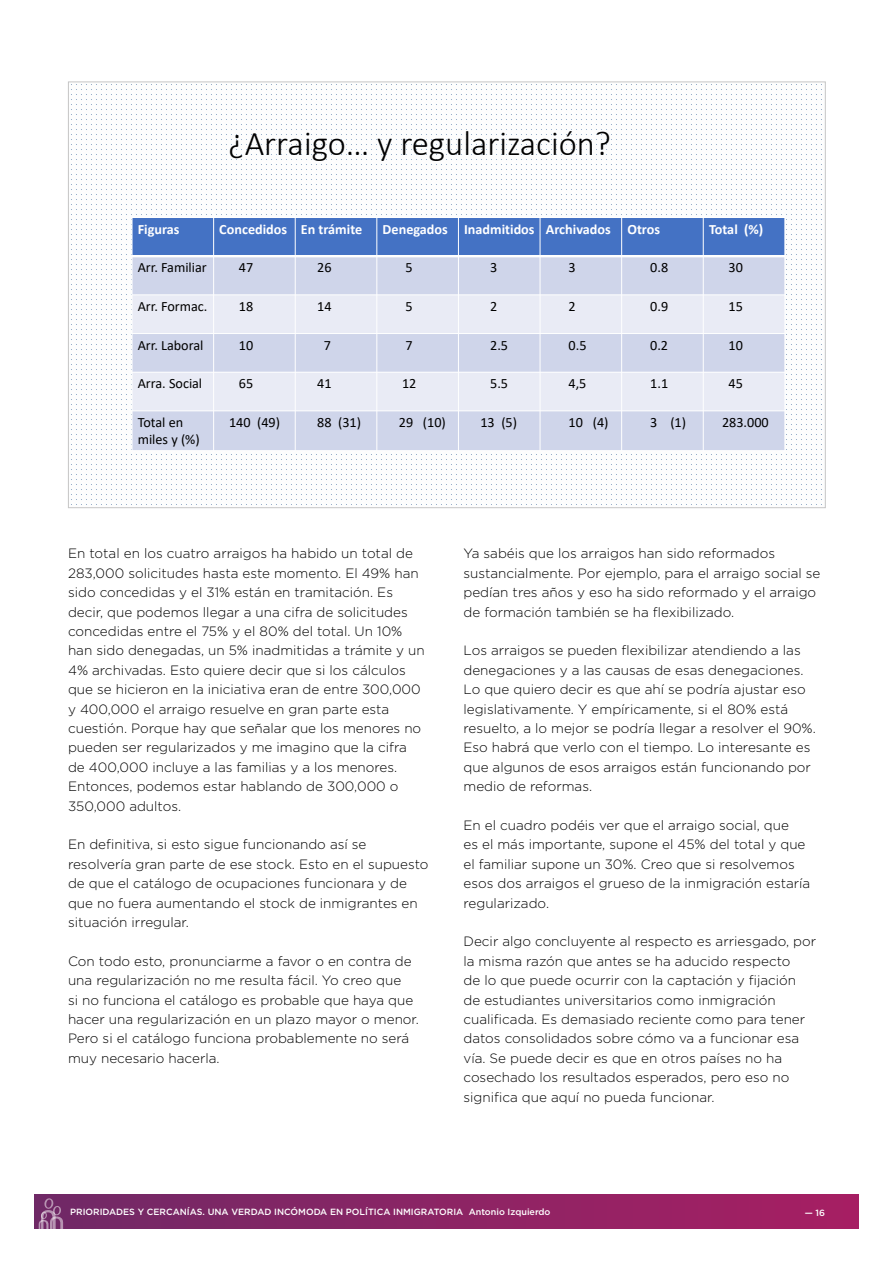
<style>
.page{position:relative;width:893px;height:1263px;background:#fff}
.page>*{position:absolute;margin:0;border:0;box-sizing:border-box;transform-origin:0 0}
.t1{font:300 34.8px "Calibri";color:#000}
.t2{font:14.25px/17.1px "Calibri";color:#000}
.t3{font:700 14.25px "Calibri";color:#fff}
.t4{font:300 13.5px/19.4px "Gotham";color:#000}
.t5{font:500 9px "Gotham";color:#fff}
</style>
<div class="page">
<div style="left:34px;top:1195px;width:825px;height:34px;background:linear-gradient(to right,#702966,#a71f63)"></div>
<svg style="left:39px;top:1198px;width:24px;height:31px"></svg>
<div style="left:132px;top:217px;width:82px;height:39px;background:#4472c4"></div>
<div style="left:214px;top:217px;width:81px;height:39px;background:#4472c4"></div>
<div style="left:295px;top:217px;width:82px;height:39px;background:#4472c4"></div>
<div style="left:377px;top:217px;width:81px;height:39px;background:#4472c4"></div>
<div style="left:458px;top:217px;width:82px;height:39px;background:#4472c4"></div>
<div style="left:540px;top:217px;width:82px;height:39px;background:#4472c4"></div>
<div style="left:622px;top:217px;width:81px;height:39px;background:#4472c4"></div>
<div style="left:703px;top:217px;width:82px;height:39px;background:#4472c4"></div>
<div style="left:132px;top:256px;width:82px;height:39px;background:#cfd5ea"></div>
<div style="left:214px;top:256px;width:81px;height:39px;background:#cfd5ea"></div>
<div style="left:295px;top:256px;width:82px;height:39px;background:#cfd5ea"></div>
<div style="left:377px;top:256px;width:81px;height:39px;background:#cfd5ea"></div>
<div style="left:458px;top:256px;width:82px;height:39px;background:#cfd5ea"></div>
<div style="left:540px;top:256px;width:82px;height:39px;background:#cfd5ea"></div>
<div style="left:622px;top:256px;width:81px;height:39px;background:#cfd5ea"></div>
<div style="left:703px;top:256px;width:82px;height:39px;background:#cfd5ea"></div>
<div style="left:132px;top:295px;width:82px;height:38px;background:#e9ebf5"></div>
<div style="left:214px;top:295px;width:81px;height:38px;background:#e9ebf5"></div>
<div style="left:295px;top:295px;width:82px;height:38px;background:#e9ebf5"></div>
<div style="left:377px;top:295px;width:81px;height:38px;background:#e9ebf5"></div>
<div style="left:458px;top:295px;width:82px;height:38px;background:#e9ebf5"></div>
<div style="left:540px;top:295px;width:82px;height:38px;background:#e9ebf5"></div>
<div style="left:622px;top:295px;width:81px;height:38px;background:#e9ebf5"></div>
<div style="left:703px;top:295px;width:82px;height:38px;background:#e9ebf5"></div>
<div style="left:132px;top:333px;width:82px;height:39px;background:#cfd5ea"></div>
<div style="left:214px;top:333px;width:81px;height:39px;background:#cfd5ea"></div>
<div style="left:295px;top:333px;width:82px;height:39px;background:#cfd5ea"></div>
<div style="left:377px;top:333px;width:81px;height:39px;background:#cfd5ea"></div>
<div style="left:458px;top:333px;width:82px;height:39px;background:#cfd5ea"></div>
<div style="left:540px;top:333px;width:82px;height:39px;background:#cfd5ea"></div>
<div style="left:622px;top:333px;width:81px;height:39px;background:#cfd5ea"></div>
<div style="left:703px;top:333px;width:82px;height:39px;background:#cfd5ea"></div>
<div style="left:132px;top:372px;width:82px;height:39px;background:#e9ebf5"></div>
<div style="left:214px;top:372px;width:81px;height:39px;background:#e9ebf5"></div>
<div style="left:295px;top:372px;width:82px;height:39px;background:#e9ebf5"></div>
<div style="left:377px;top:372px;width:81px;height:39px;background:#e9ebf5"></div>
<div style="left:458px;top:372px;width:82px;height:39px;background:#e9ebf5"></div>
<div style="left:540px;top:372px;width:82px;height:39px;background:#e9ebf5"></div>
<div style="left:622px;top:372px;width:81px;height:39px;background:#e9ebf5"></div>
<div style="left:703px;top:372px;width:82px;height:39px;background:#e9ebf5"></div>
<div style="left:132px;top:411px;width:82px;height:40px;background:#cfd5ea"></div>
<div style="left:214px;top:411px;width:81px;height:40px;background:#cfd5ea"></div>
<div style="left:295px;top:411px;width:82px;height:40px;background:#cfd5ea"></div>
<div style="left:377px;top:411px;width:81px;height:40px;background:#cfd5ea"></div>
<div style="left:458px;top:411px;width:82px;height:40px;background:#cfd5ea"></div>
<div style="left:540px;top:411px;width:82px;height:40px;background:#cfd5ea"></div>
<div style="left:622px;top:411px;width:81px;height:40px;background:#cfd5ea"></div>
<div style="left:703px;top:411px;width:82px;height:40px;background:#cfd5ea"></div>
<hr style="left:213px;top:217px;width:1px;height:234px;background:#fff">
<hr style="left:295px;top:217px;width:1px;height:234px;background:#fff">
<hr style="left:376px;top:217px;width:1px;height:234px;background:#fff">
<hr style="left:458px;top:217px;width:1px;height:234px;background:#fff">
<hr style="left:540px;top:217px;width:1px;height:234px;background:#fff">
<hr style="left:621px;top:217px;width:1px;height:234px;background:#fff">
<hr style="left:703px;top:217px;width:1px;height:234px;background:#fff">
<hr style="left:132px;top:255px;width:653px;height:2px;background:#fff">
<hr style="left:132px;top:294px;width:653px;height:1px;background:#fff">
<hr style="left:132px;top:333px;width:653px;height:1px;background:#fff">
<hr style="left:132px;top:372px;width:653px;height:1px;background:#fff">
<hr style="left:132px;top:410px;width:653px;height:1px;background:#fff">
<hr style="left:132px;top:217px;width:1px;height:234px;background:#fff">
<hr style="left:784px;top:217px;width:1px;height:234px;background:#fff">
<hr style="left:132px;top:217px;width:653px;height:1px;background:#fff">
<hr style="left:132px;top:450px;width:653px;height:1px;background:#fff">
<h1 class="t1" style="left:229px;top:122px;width:384px">¿Arraigo… y regularización?</h1>
<p class="t3" style="left:138px;top:219px;width:43px">Figuras</p>
<p class="t3" style="left:219px;top:219px;width:144px">Concedidos En trámite</p>
<p class="t3" style="left:383px;top:219px;width:279px">Denegados Inadmitidos Archivados Otros</p>
<p class="t3" style="left:709px;top:219px;width:56px">Total (%)</p>
<p class="t2" style="left:138px;top:259px;width:71px">Arr. Familiar</p>
<p class="t2" style="left:239px;top:259px;width:16px">47</p>
<p class="t2" style="left:317px;top:259px;width:16px">26</p>
<p class="t2" style="left:405px;top:259px;width:9px">5</p>
<p class="t2" style="left:490px;top:259px;width:9px">3</p>
<p class="t2" style="left:569px;top:259px;width:9px">3</p>
<p class="t2" style="left:650px;top:259px;width:19px">0.8</p>
<p class="t2" style="left:728px;top:259px;width:16px">30</p>
<p class="t2" style="left:138px;top:297px;width:71px">Arr. Formac.</p>
<p class="t2" style="left:239px;top:297px;width:16px">18</p>
<p class="t2" style="left:317px;top:297px;width:16px">14</p>
<p class="t2" style="left:405px;top:297px;width:9px">5</p>
<p class="t2" style="left:490px;top:297px;width:9px">2</p>
<p class="t2" style="left:569px;top:297px;width:9px">2</p>
<p class="t2" style="left:650px;top:297px;width:19px">0.9</p>
<p class="t2" style="left:728px;top:297px;width:16px">15</p>
<p class="t2" style="left:138px;top:336px;width:67px">Arr. Laboral</p>
<p class="t2" style="left:239px;top:336px;width:16px">10</p>
<p class="t2" style="left:324px;top:336px;width:9px">7</p>
<p class="t2" style="left:405px;top:336px;width:9px">7</p>
<p class="t2" style="left:490px;top:336px;width:19px">2.5</p>
<p class="t2" style="left:569px;top:336px;width:19px">0.5</p>
<p class="t2" style="left:650px;top:336px;width:19px">0.2</p>
<p class="t2" style="left:728px;top:336px;width:16px">10</p>
<p class="t2" style="left:138px;top:375px;width:66px">Arra. Social</p>
<p class="t2" style="left:239px;top:375px;width:16px">65</p>
<p class="t2" style="left:317px;top:375px;width:16px">41</p>
<p class="t2" style="left:402px;top:375px;width:16px">12</p>
<p class="t2" style="left:490px;top:375px;width:19px">5.5</p>
<p class="t2" style="left:569px;top:375px;width:19px">4,5</p>
<p class="t2" style="left:650px;top:375px;width:19px">1.1</p>
<p class="t2" style="left:728px;top:375px;width:16px">45</p>
<p class="t2" style="left:138px;top:413px;width:63px">Total en miles y (%)</p>
<p class="t2" style="left:229px;top:413px;width:53px">140 (49)</p>
<p class="t2" style="left:317px;top:413px;width:45px">88 (31)</p>
<p class="t2" style="left:399px;top:413px;width:49px">29 (10)</p>
<p class="t2" style="left:480px;top:413px;width:38px">13 (5)</p>
<p class="t2" style="left:569px;top:413px;width:41px">10 (4)</p>
<p class="t2" style="left:650px;top:413px;width:37px">3 (1)</p>
<p class="t2" style="left:722px;top:413px;width:48px">283.000</p>
<p class="t4" style="left:68px;top:543px;width:358px">En total en los cuatro arraigos ha habido un total de 283,000 solicitudes hasta este momento. El 49% han sido concedidas y el 31% están en tramitación. Es decir, que podemos llegar a una cifra de solicitudes concedidas entre el 75% y el 80% del total. Un 10% han sido denegadas, un 5% inadmitidas a trámite y un 4% archivadas. Esto quiere decir que si los cálculos que se hicieron en la iniciativa eran de entre 300,000 y 400,000 el arraigo resuelve en gran parte esta cuestión. Porque hay que señalar que los menores no pueden ser regularizados y me imagino que la cifra de 400,000 incluye a las familias y a los menores.<br>Entonces, podemos estar hablando de 300,000 o 350,000 adultos.</p>
<p class="t4" style="left:68px;top:834px;width:362px">En definitiva, si esto sigue funcionando así se resolvería gran parte de ese stock. Esto en el supuesto de que el catálogo de ocupaciones funcionara y de que no fuera aumentando el stock de inmigrantes en situación irregular.</p>
<p class="t4" style="left:68px;top:951px;width:352px">Con todo esto, pronunciarme a favor o en contra de una regularización no me resulta fácil. Yo creo que<br>si no funciona el catálogo es probable que haya que hacer una regularización en un plazo mayor o menor.<br>Pero si el catálogo funciona probablemente no será muy necesario hacerla.</p>
<p class="t4" style="left:463px;top:544px;width:358px">Ya sabéis que los arraigos han sido reformados sustancialmente. Por ejemplo, para el arraigo social se pedían tres años y eso ha sido reformado y el arraigo de formación también se ha flexibilizado.</p>
<p class="t4" style="left:463px;top:641px;width:354px">Los arraigos se pueden flexibilizar atendiendo a las denegaciones y a las causas de esas denegaciones.<br>Lo que quiero decir es que ahí se podría ajustar eso legislativamente. Y empíricamente, si el 80% está resuelto, a lo mejor se podría llegar a resolver el 90%.<br>Eso habrá que verlo con el tiempo. Lo interesante es que algunos de esos arraigos están funcionando por medio de reformas.</p>
<p class="t4" style="left:463px;top:815px;width:348px">En el cuadro podéis ver que el arraigo social, que<br>es el más importante, supone el 45% del total y que el familiar supone un 30%. Creo que si resolvemos esos dos arraigos el grueso de la inmigración estaría regularizado.</p>
<p class="t4" style="left:463px;top:932px;width:354px">Decir algo concluyente al respecto es arriesgado, por la misma razón que antes se ha aducido respecto<br>de lo que puede ocurrir con la captación y fijación de estudiantes universitarios como inmigración cualificada. Es demasiado reciente como para tener datos consolidados sobre cómo va a funcionar esa vía. Se puede decir es que en otros países no ha cosechado los resultados esperados, pero eso no significa que aquí no pueda funcionar.</p>
<p class="t5" style="left:70px;top:1206px;width:482px">PRIORIDADES Y CERCANÍAS. UNA VERDAD INCÓMODA EN POLÍTICA INMIGRATORIA Antonio Izquierdo</p>
<p class="t5" style="left:805px;top:1207px;width:22px">— 16</p>
</div>
